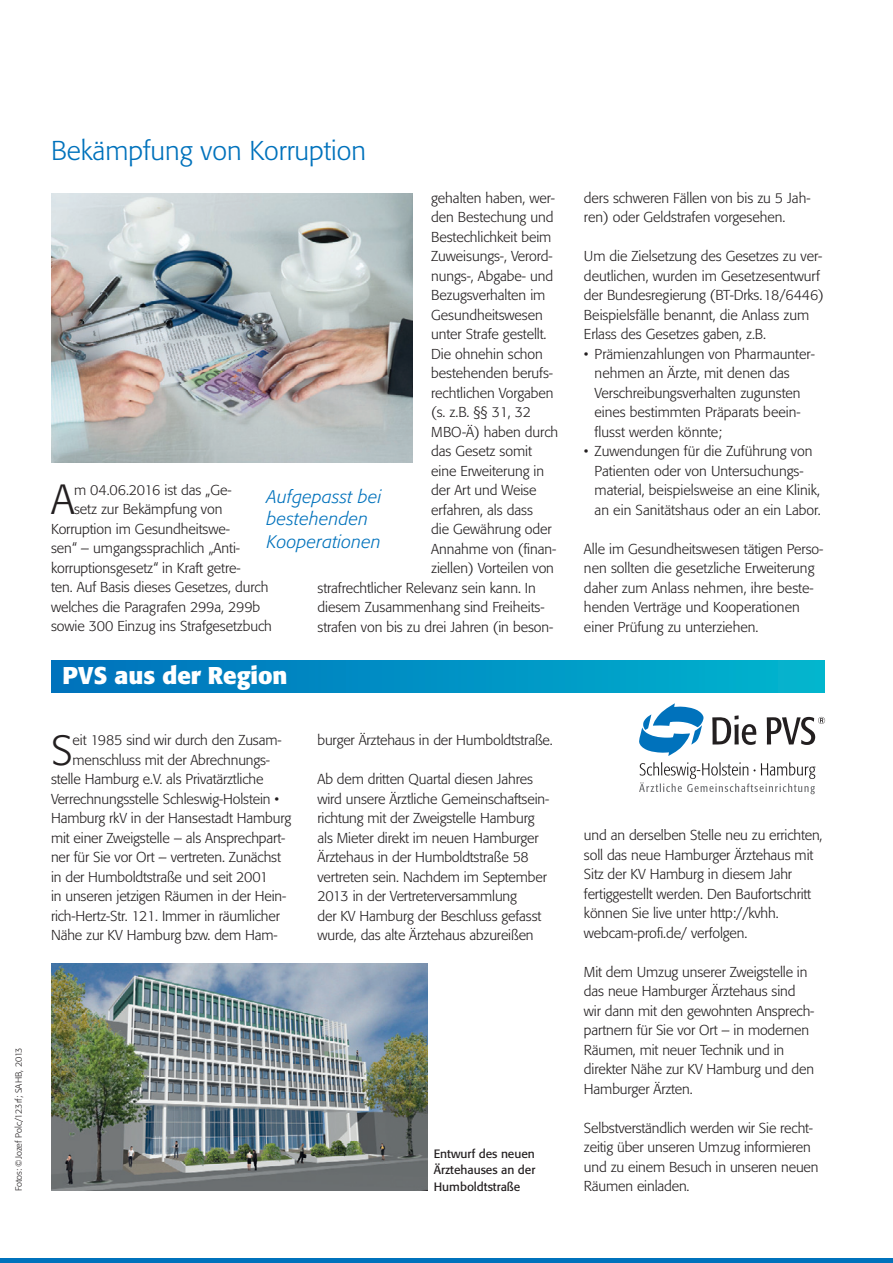
<style>
.page{position:relative;width:893px;height:1263px;background:#fff}
.page>*{position:absolute;margin:0;border:0;box-sizing:border-box;transform-origin:0 0}
.t1{font:300 41.7px "Formata";color:#231f20}
.t2{font:300 27px "Formata";color:#0072bc}
.t3{font:700 24px "Formata BQ";color:#fff}
.t4{font:italic 300 18px/22.5px "Formata";letter-spacing:.015em;color:#0072bc}
.t5{font:300 14.25px/19.5px "Formata";letter-spacing:-.005em;color:#231f20}
.t6{font:12px/16.5px "Formata";color:#231f20;text-align:justify}
.t7{font:300 9px "Formata";color:#231f20}
</style>
<div class="page">
<hr style="left:0;top:1259px;width:893px;height:4px;background:#0072bc">
<img style="left:51px;top:193px;width:362px;height:269px">
<div style="left:51px;top:660px;width:774px;height:32px;background:linear-gradient(to right,#0070bc,#01b4ce)"></div>
<svg style="left:639px;top:703px;width:64px;height:53px"></svg>
<svg style="left:712px;top:715px;width:44px;height:30px"></svg>
<svg style="left:639px;top:762px;width:176px;height:32px"></svg>
<svg style="left:767px;top:717px;width:58px;height:28px"></svg>
<img style="left:51px;top:963px;width:376px;height:228px">
<p class="t7" style="left:15px;top:1191px;width:145px;rotate:-90deg">Fotos: ©Jozef Polc/123rf; SAHB, 2013</p>
<h2 class="t2" style="left:51px;top:138px;width:317px">Bekämpfung von Korruption</h2>
<p class="t5" style="left:431px;top:189px;width:125px">gehalten haben, wer-</p>
<p class="t5" style="left:431px;top:209px;width:124px">den Bestechung und</p>
<p class="t5" style="left:431px;top:228px;width:122px">Bestechlichkeit beim</p>
<p class="t5" style="left:431px;top:248px;width:123px">Zuweisungs-, Verord-</p>
<p class="t5" style="left:431px;top:267px;width:123px">nungs-, Abgabe- und</p>
<p class="t5" style="left:431px;top:287px;width:116px">Bezugsverhalten im</p>
<p class="t5" style="left:431px;top:306px;width:113px">Gesundheitswesen</p>
<p class="t5" style="left:431px;top:326px;width:117px">unter Strafe gestellt.</p>
<p class="t5" style="left:431px;top:345px;width:113px">Die ohnehin schon</p>
<p class="t5" style="left:431px;top:365px;width:123px">bestehenden berufs-</p>
<p class="t5" style="left:431px;top:384px;width:124px">rechtlichen Vorgaben</p>
<p class="t5" style="left:431px;top:404px;width:101px">(s. z.B. §§ 31, 32</p>
<p class="t5" style="left:431px;top:423px;width:129px">MBO-Ä) haben durch</p>
<p class="t5" style="left:431px;top:443px;width:102px">das Gesetz somit</p>
<p class="t5" style="left:431px;top:462px;width:114px">eine Erweiterung in</p>
<p class="t5" style="left:431px;top:482px;width:107px">der Art und Weise</p>
<p class="t5" style="left:431px;top:501px;width:103px">erfahren, als dass</p>
<p class="t5" style="left:431px;top:521px;width:122px">die Gewährung oder</p>
<p class="t5" style="left:431px;top:540px;width:127px">Annahme von (finan-</p>
<p class="t5" style="left:431px;top:560px;width:124px">ziellen) Vorteilen von</p>
<p class="t5" style="left:317px;top:579px;width:220px">strafrechtlicher Relevanz sein kann. In</p>
<p class="t5" style="left:317px;top:599px;width:228px">diesem Zusammenhang sind Freiheits-</p>
<p class="t5" style="left:317px;top:618px;width:237px">strafen von bis zu drei Jahren (in beson-</p>
<h1 class="t1" style="left:51px;top:481px;width:25px">A</h1>
<p class="t5" style="left:74px;top:481px;width:159px">m 04.06.2016 ist das „Ge-</p>
<p class="t4" style="left:267px;top:486px;width:116px">Aufgepasst bei bestehenden<br>Kooperationen</p>
<p class="t5" style="left:74px;top:501px;width:150px">setz zur Bekämpfung von</p>
<p class="t5" style="left:51px;top:520px;width:180px">Korruption im Gesundheitswe-</p>
<p class="t5" style="left:51px;top:540px;width:191px">sen“ – umgangssprachlich „Anti-</p>
<p class="t5" style="left:51px;top:559px;width:191px">korruptionsgesetz“ in Kraft getre-</p>
<p class="t5" style="left:51px;top:579px;width:219px">ten. Auf Basis dieses Gesetzes, durch</p>
<p class="t5" style="left:51px;top:598px;width:211px">welches die Paragrafen 299a, 299b</p>
<p class="t5" style="left:51px;top:618px;width:222px">sowie 300 Einzug ins Strafgesetzbuch</p>
<h3 class="t3" style="left:63px;top:664px;width:227px">PVS aus der Region</h3>
<h1 class="t1" style="left:51px;top:731px;width:23px">S</h1>
<p class="t5" style="left:73px;top:731px;width:210px">eit 1985 sind wir durch den Zusam-</p>
<p class="t5" style="left:73px;top:751px;width:199px">menschluss mit der Abrechnungs-</p>
<p class="t5" style="left:51px;top:770px;width:214px">stelle Hamburg e.V. als Privatärztliche</p>
<p class="t5" style="left:51px;top:790px;width:230px">Verrechnungsstelle Schleswig-Holstein •</p>
<p class="t5" style="left:51px;top:809px;width:242px">Hamburg rkV in der Hansestadt Hamburg</p>
<p class="t5" style="left:51px;top:829px;width:236px">mit einer Zweigstelle – als Ansprechpart-</p>
<p class="t5" style="left:51px;top:848px;width:231px">ner für Sie vor Ort – vertreten. Zunächst</p>
<p class="t5" style="left:51px;top:868px;width:219px">in der Humboldtstraße und seit 2001</p>
<p class="t5" style="left:51px;top:887px;width:237px">in unseren jetzigen Räumen in der Hein-</p>
<p class="t5" style="left:51px;top:907px;width:230px">rich-Hertz-Str. 121. Immer in räumlicher</p>
<p class="t5" style="left:51px;top:926px;width:228px">Nähe zur KV Hamburg bzw. dem Ham-</p>
<p class="t5" style="left:317px;top:731px;width:237px">burger Ärztehaus in der Humboldtstraße.</p>
<p class="t5" style="left:317px;top:770px;width:233px">Ab dem dritten Quartal diesen Jahres wird unsere Ärztliche Gemeinschaftsein&shy;richtung mit der Zweigstelle Hamburg als Mieter direkt im neuen Hamburger Ärztehaus in der Humboldtstraße 58 vertreten sein. Nachdem im September 2013 in der Vertreterversammlung<br>der KV Hamburg der Beschluss gefasst wurde, das alte Ärztehaus abzureißen</p>
<p class="t6" style="left:434px;top:1146px;width:103px">Entwurf des neuen Ärztehauses an der Humboldtstraße</p>
<p class="t5" style="left:584px;top:189px;width:228px">ders schweren Fällen von bis zu 5 Jah&shy;ren) oder Geldstrafen vorgesehen.</p>
<p class="t5" style="left:584px;top:248px;width:241px">Um die Zielsetzung des Gesetzes zu ver&shy;deutlichen, wurden im Gesetzesentwurf der Bundesregierung (BT-Drks.18/6446)<br>Beispielsfälle benannt, die Anlass zum Erlass des Gesetzes gaben, z.B.</p>
<p class="t5" style="left:595px;top:345px;width:222px;text-indent:-11px">• Prämienzahlungen von Pharmaunter&shy;nehmen an Ärzte, mit denen das<br>Verschreibungsverhalten zugunsten eines bestimmten Präparats beein&shy;flusst werden könnte;</p>
<p class="t5" style="left:595px;top:443px;width:228px;text-indent:-11px">• Zuwendungen für die Zuführung von Patienten oder von Untersuchungs - material, beispielsweise an eine Klinik, an ein Sanitätshaus oder an ein Labor.</p>
<p class="t5" style="left:584px;top:540px;width:241px">Alle im Gesundheitswesen tätigen Perso&shy;nen sollten die gesetzliche Erweiterung daher zum Anlass nehmen, ihre beste&shy;henden Verträge und Kooperationen einer Prüfung zu unterziehen.</p>
<p class="t5" style="left:584px;top:826px;width:240px">und an derselben Stelle neu zu errichten, soll das neue Hamburger Ärztehaus mit Sitz der KV Hamburg in diesem Jahr fertiggestellt werden. Den Baufortschritt können Sie live unter http://kvhh. webcam-profi.de/ verfolgen.</p>
<p class="t5" style="left:584px;top:963px;width:232px">Mit dem Umzug unserer Zweigstelle in das neue Hamburger Ärztehaus sind wir dann mit den gewohnten Ansprech&shy;partnern für Sie vor Ort – in modernen<br>Räumen, mit neuer Technik und in direkter Nähe zur KV Hamburg und den<br>Hamburger Ärzten.</p>
<p class="t5" style="left:584px;top:1119px;width:236px">Selbstverständlich werden wir Sie recht&shy;zeitig über unseren Umzug informieren und zu einem Besuch in unseren neuen Räumen einladen.</p>
</div>
